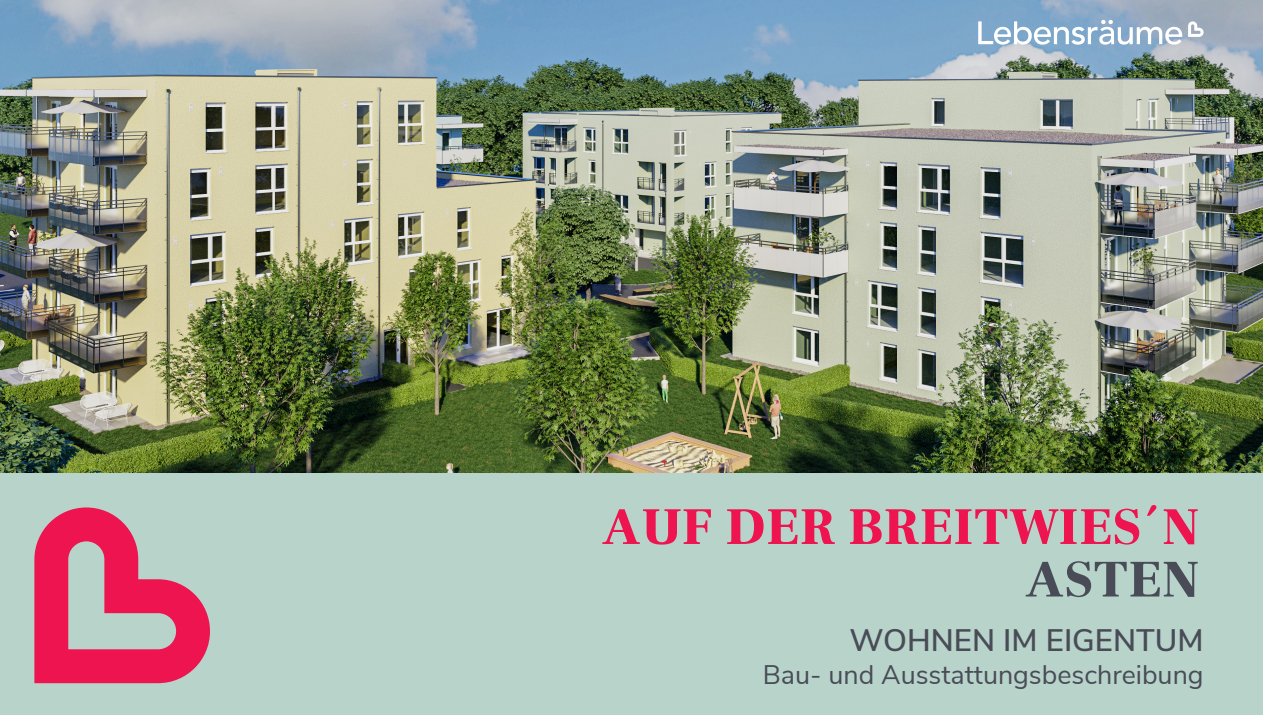
<style>
.page{position:relative;width:1263px;height:715px;background:#fff}
.page>*{position:absolute;margin:0;border:0;box-sizing:border-box;transform-origin:0 0}
.t1{font:900 52.5px "Frank Ruhl Libre";letter-spacing:.02em;color:#ed1450}
.t2{font:900 52.5px "Frank Ruhl Libre";letter-spacing:.02em;color:#494c57}
.t3{font:600 31.05px "Nunito Sans";color:#494c57}
.t4{font:26.85px "Nunito Sans";color:#494c57}
</style>
<div class="page">
<div style="left:0;top:466px;width:1263px;height:248px;background:#b8d4ca"></div>
<svg style="left:34px;top:507px;width:176px;height:176px"></svg>
<img style="left:0;top:0;width:1263px;height:472px">
<svg style="left:1188px;top:21px;width:15px;height:16px"></svg>
<svg style="left:978px;top:20px;width:204px;height:25px"></svg>
<h1 class="t1" style="left:602px;top:495px;width:599px">AUF DER BREITWIES´N</h1>
<h1 class="t2" style="left:1025px;top:547px;width:175px">ASTEN</h1>
<p class="t3" style="left:849px;top:617px;width:356px">WOHNEN IM EIGENTUM</p>
<p class="t4" style="left:763px;top:654px;width:442px">Bau- und Ausstattungsbeschreibung</p>
</div>
